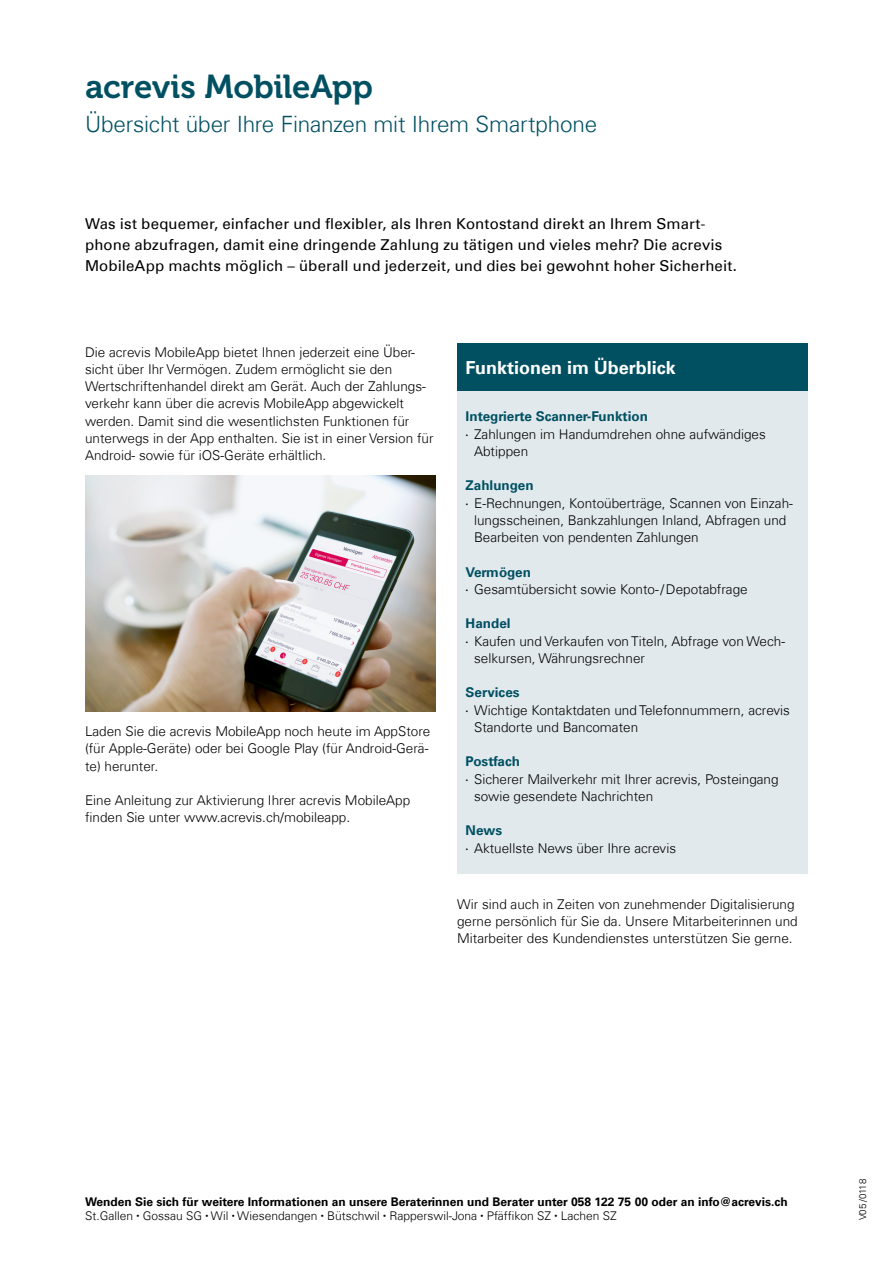
<style>
.page{position:relative;width:893px;height:1263px;background:#fff}
.page>*{position:absolute;margin:0;border:0;box-sizing:border-box;transform-origin:0 0}
.t1{font:33px "Museo 700";letter-spacing:-.005em;color:#005062}
.t2{font:300 22.5px "Univers Com 45";letter-spacing:-.01em;color:#005062}
.t3{font:700 18px "Univers Com 65";color:#fff}
.t4{font:15px/21px "Univers Com 55 Roman";letter-spacing:.005em;color:#000}
.t5{font:300 13.5px/17.2px "Univers Com 45";color:#000}
.t6{font:700 13.5px "Univers Com 65";color:#005062}
.t7{font:700 12px "Univers Com 65";color:#000}
.t8{font:300 12px "Univers Com 45";color:#000}
.t9{font:300 9.75px "Univers Com 45";letter-spacing:-.035em;color:#000}
.s1{font-size:6px}
</style>
<div class="page">
<div style="left:457px;top:369px;width:351px;height:505px;background:#e2e9ed"></div>
<div style="left:457px;top:344px;width:351px;height:47px;background:#005062"></div>
<img style="left:85px;top:476px;width:351px;height:236px">
<h1 class="t1" style="left:85px;top:68px;width:290px">acrevis MobileApp</h1>
<h2 class="t2" style="left:85px;top:111px;width:514px">Übersicht über Ihre Finanzen mit Ihrem Smartphone</h2>
<p class="t4" style="left:85px;top:214px;width:653px">Was ist bequemer, einfacher und flexibler, als Ihren Kontostand direkt an Ihrem Smart&shy;phone abzufragen, damit eine dringende Zahlung zu tätigen und vieles mehr? Die acrevis<br>MobileApp machts möglich – überall und jederzeit, und dies bei gewohnt hoher Sicherheit.</p>
<p class="t5" style="left:85px;top:343px;width:350px">Die acrevis MobileApp bietet Ihnen jederzeit eine Über&shy;sicht über Ihr Vermögen. Zudem ermöglicht sie den Wertschriftenhandel direkt am Gerät. Auch der Zahlungs&shy;verkehr kann über die acrevis MobileApp abgewickelt werden. Damit sind die wesentlichsten Funktionen für unterwegs in der App enthalten. Sie ist in einer Version für Android- sowie für iOS-Geräte erhältlich.</p>
<p class="t5" style="left:85px;top:723px;width:347px">Laden Sie die acrevis MobileApp noch heute im AppStore (für Apple-Geräte) oder bei Google Play (für Android-Gerä&shy;te) herunter.</p>
<p class="t5" style="left:85px;top:792px;width:327px">Eine Anleitung zur Aktivierung Ihrer acrevis MobileApp finden Sie unter www.acrevis.ch/mobileapp.</p>
<h3 class="t3" style="left:466px;top:357px;width:212px">Funktionen im Überblick</h3>
<p class="t6" style="left:466px;top:408px;width:184px">Integrierte Scanner-Funktion</p>
<p class="t5" style="left:474px;top:425px;width:293px;text-indent:-9px"><sup>.</sup> Zahlungen im Handumdrehen ohne aufwändiges<br>Abtippen</p>
<p class="t6" style="left:466px;top:477px;width:69px">Zahlungen</p>
<p class="t5" style="left:474px;top:494px;width:320px;text-indent:-9px"><sup>.</sup> E-Rechnungen, Kontoüberträge, Scannen von Einzah&shy;lungsscheinen, Bankzahlungen Inland, Abfragen und<br>Bearbeiten von pendenten Zahlungen</p>
<p class="t6" style="left:466px;top:564px;width:67px">Vermögen</p>
<p class="t5" style="left:466px;top:580px;width:284px"><sup>.</sup> Gesamtübersicht sowie Konto-/Depotabfrage</p>
<p class="t6" style="left:466px;top:615px;width:46px">Handel</p>
<p class="t5" style="left:474px;top:632px;width:312px;text-indent:-9px"><sup>.</sup> Kaufen und Verkaufen von Titeln, Abfrage von Wech&shy;selkursen, Währungsrechner</p>
<p class="t6" style="left:466px;top:684px;width:56px">Services</p>
<p class="t5" style="left:474px;top:701px;width:317px;text-indent:-9px"><sup>.</sup> Wichtige Kontaktdaten und Telefonnummern, acrevis<br>Standorte und Bancomaten</p>
<p class="t6" style="left:466px;top:753px;width:56px">Postfach</p>
<p class="t5" style="left:474px;top:770px;width:306px;text-indent:-9px"><sup>.</sup> Sicherer Mailverkehr mit Ihrer acrevis, Posteingang sowie gesendete Nachrichten</p>
<p class="t6" style="left:466px;top:822px;width:38px">News</p>
<p class="t5" style="left:466px;top:839px;width:212px"><sup>.</sup> Aktuellste News über Ihre acrevis</p>
<p class="t5" style="left:457px;top:895px;width:342px">Wir sind auch in Zeiten von zunehmender Digitalisierung gerne persönlich für Sie da. Unsere Mitarbeiterinnen und<br>Mitarbeiter des Kundendienstes unterstützen Sie gerne.</p>
<p class="t7" style="left:85px;top:1194px;width:704px">Wenden Sie sich für weitere Informationen an unsere Beraterinnen und Berater unter 058 122 75 00 oder an info@acrevis.ch</p>
<p class="t8" style="left:85px;top:1208px;width:533px">St.Gallen <span class="s1">•</span> Gossau SG <span class="s1">•</span> Wil <span class="s1">•</span> Wiesendangen <span class="s1">•</span> Bütschwil <span class="s1">•</span> Rapperswil-Jona <span class="s1">•</span> Pfäffikon SZ <span class="s1">•</span> Lachen SZ</p>
<p class="t9" style="left:857px;top:1220px;width:43px;rotate:-90deg">V05/0118</p>
</div>
